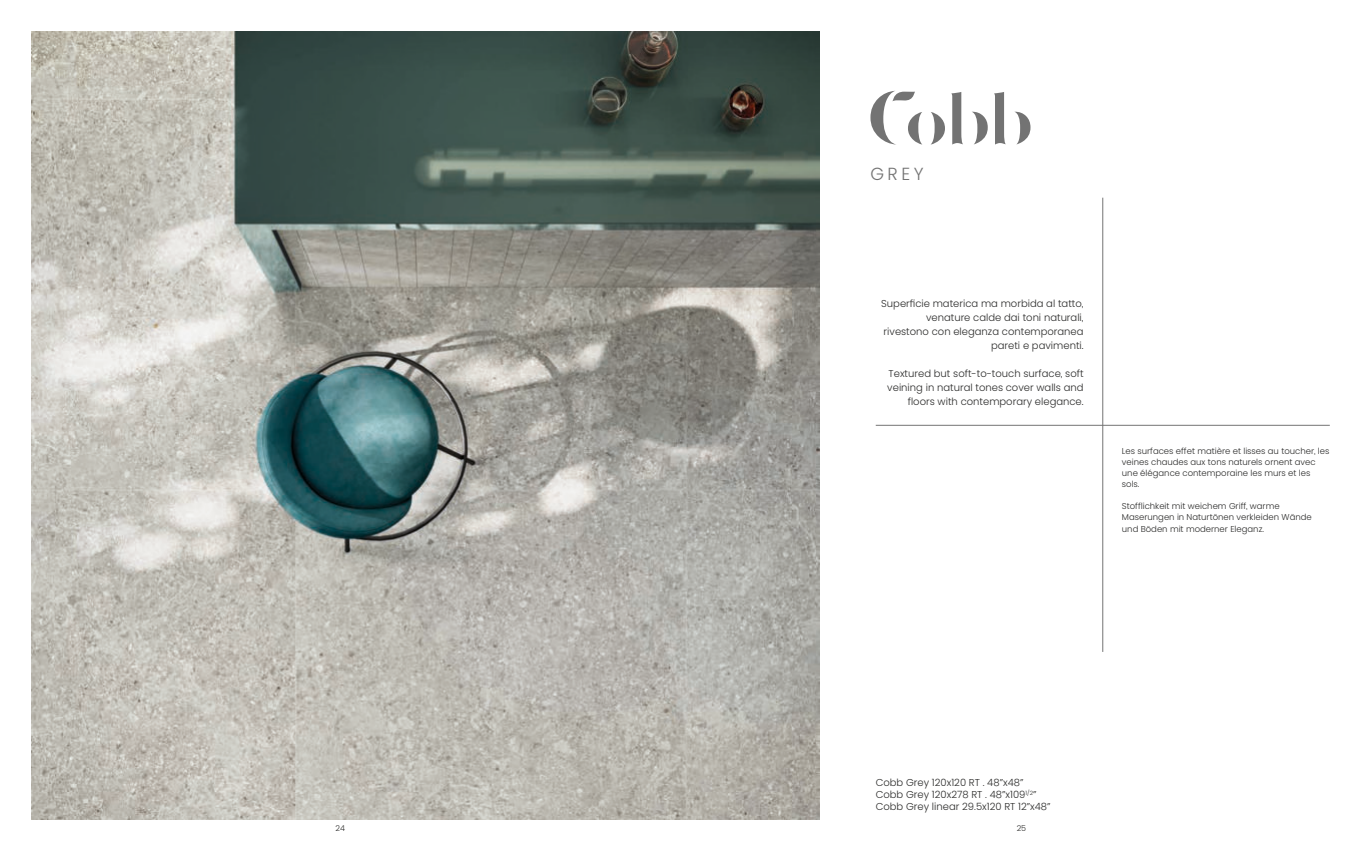
<style>
.page{position:relative;width:1361px;height:851px;background:#fff}
.page>*{position:absolute;margin:0;border:0;box-sizing:border-box;transform-origin:0 0}
.t1{font:300 17.5px "Poppins";color:#737373}
.t2{font:300 10px/14px "Poppins";color:#2b2b2a;text-align:right}
.t3{font:300 8.5px/11px "Poppins";color:#2b2b2a}
.t4{font:300 8px "Poppins";color:#2b2b2a}
</style>
<div class="page">
<img style="left:31px;top:31px;width:788px;height:788px">
<svg style="left:870px;top:91px;width:75px;height:53px"></svg>
<svg style="left:951px;top:92px;width:36px;height:52px"></svg>
<svg style="left:994px;top:92px;width:36px;height:52px"></svg>
<hr style="left:876px;top:424px;width:453px;height:1px;background:#737373">
<hr style="left:1102px;top:198px;width:1px;height:453px;background:#737373">
<h1 class="t1" style="left:870px;top:166px;width:55px">GREY</h1>
<p class="t2" style="left:881px;top:296px;width:204px">Superficie materica ma morbida al tatto, venature calde dai toni naturali, rivestono con eleganza contemporanea pareti e pavimenti.</p>
<p class="t2" style="left:887px;top:366px;width:198px">Textured but soft-to-touch surface, soft veining in natural tones cover walls and floors with contemporary elegance.</p>
<p class="t3" style="left:1122px;top:446px;width:209px">Les surfaces effet matière et lisses au toucher, les veines chaudes aux tons naturels ornent avec une élégance contemporaine les murs et les sols.</p>
<p class="t3" style="left:1122px;top:501px;width:191px">Stofflichkeit mit weichem Griff, warme<br>Maserungen in Naturtönen verkleiden Wände und Böden mit moderner Eleganz.</p>
<p class="t2" style="left:876px;top:776px;width:176px;line-height:12px;text-align:left">Cobb Grey 120x120 RT . 48”x48”<br>Cobb Grey 120x278 RT . 48”x109<sup>1/2</sup>”<br>Cobb Grey linear 29.5x120 RT 12”x48”</p>
<p class="t4" style="left:335px;top:823px;width:11px">24</p>
<p class="t4" style="left:1016px;top:823px;width:11px">25</p>
</div>
